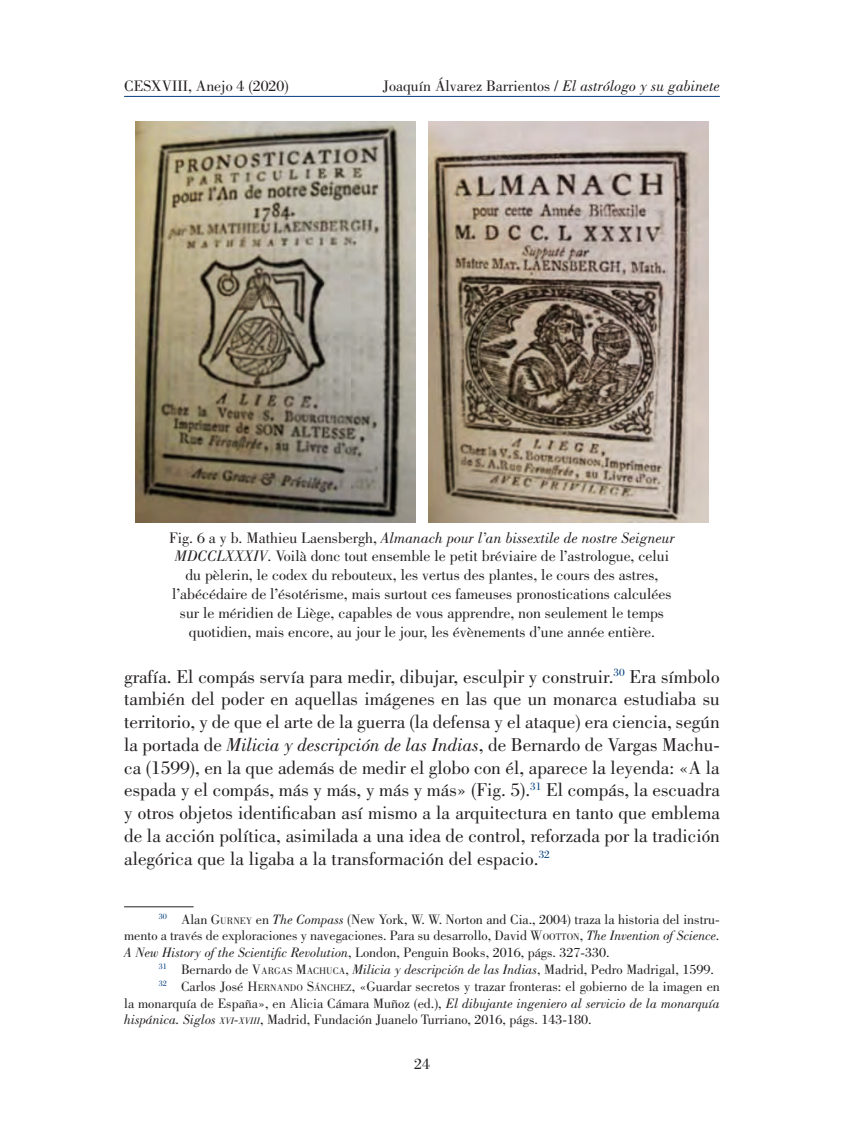
<style>
.page{position:relative;width:844px;height:1141px;background:#fff}
.page>*{position:absolute;margin:0;border:0;box-sizing:border-box;transform-origin:0 0}
.t1{font:19.25px/22.8px "Bodoni Std";color:#231f20;text-align:justify}
.t2{font:15.75px/18.9px "Bodoni Std";color:#231f20;text-align:center}
.t3{font:14px/16.8px "Bodoni Std";color:#231f20;text-align:justify}
.s1{font-style:italic}
.s2{font-style:inherit}
.s3{font-size:9.8px}
.s4{font-style:italic;font-size:9.8px}
</style>
<div class="page">
<hr style="left:124px;top:96px;width:595px;height:1px;background:#013d7d">
<hr style="left:124px;top:906px;width:69px;height:1px;background:#231f20">
<img style="left:136px;top:121px;width:279px;height:402px">
<img style="left:428px;top:121px;width:280px;height:402px">
<p class="t2" style="left:124px;top:77px;width:166px">CESXVIII, Anejo 4 (2020)</p>
<p class="t2" style="left:383px;top:77px;width:338px">Joaquín Álvarez Barrientos / <span class="s1">El astrólogo y su gabinete</span></p>
<p class="t2" style="left:169px;top:528px;width:507px">Fig. 6 a y b. Mathieu Laensbergh, <span class="s1">Almanach pour l’an bissextile de nostre Seigneur MDCCLXXXIV</span>. Voilà donc tout ensemble le petit bréviaire de l’astrologue, celui du pèlerin, le codex du rebouteux, les vertus des plantes, le cours des astres, l’abécédaire de l’ésotérisme, mais surtout ces fameuses pronostications calculées sur le méridien de Liège, capables de vous apprendre, non seulement le temps quotidien, mais encore, au jour le jour, les évènements d’une année entière.</p>
<p class="t1" style="left:124px;top:665px;width:597px">grafía. El compás servía para medir, dibujar, esculpir y construir.<sup>30</sup> Era símbolo también del poder en aquellas imágenes en las que un monarca estudiaba su territorio, y de que el arte de la guerra (la defensa y el ataque) era ciencia, según la portada de <span class="s1">Milicia y descripción de las Indias</span>, de Bernardo de Vargas Machu&shy;ca (1599), en la que además de medir el globo con él, aparece la leyenda: «A la espada y el compás, más y más, y más y más» (Fig. 5).<sup>31</sup> El compás, la escuadra y otros objetos identificaban así mismo a la arquitectura en tanto que emblema de la acción política, asimilada a una idea de control, reforzada por la tradición alegórica que la ligaba a la transformación del espacio.<sup>32</sup></p>
<p class="t3" style="left:124px;top:911px;width:597px;text-indent:35px"><sup>30</sup> Alan <span class="s2">G</span><span class="s3">URNEY</span> en <span class="s1">The Compass</span> (New York, W. W. Norton and Cia., 2004) traza la historia del instru&shy;mento a través de exploraciones y navegaciones. Para su desarrollo, David <span class="s2">W</span><span class="s3">OOTTON</span>, <span class="s1">The Invention of Science.<br>A New History of the Scientific Revolution</span>, London, Penguin Books, 2016, págs. 327-330.</p>
<p class="t3" style="left:159px;top:961px;width:556px"><sup>31</sup> Bernardo de <span class="s2">V</span><span class="s3">ARGAS</span> <span class="s2">M</span><span class="s3">ACHUCA</span>, <span class="s1">Milicia y descripción de las Indias</span>, Madrid, Pedro Madrigal, 1599.</p>
<p class="t3" style="left:159px;top:978px;width:562px"><sup>32</sup> Carlos José <span class="s2">H</span><span class="s3">ERNANDO</span> <span class="s2">S</span><span class="s3">ÁNCHEZ</span>, «Guardar secretos y trazar fronteras: el gobierno de la imagen en</p>
<p class="t3" style="left:124px;top:995px;width:597px">la monarquía de España», en Alicia Cámara Muñoz (ed.), <span class="s1">El dibujante ingeniero al servicio de la monarquía</span></p>
<p class="t3" style="left:124px;top:1012px;width:469px"><span class="s1">hispánica. Siglos</span> <span class="s4">XVI</span><span class="s1">-</span><span class="s4">XVIII</span>, Madrid, Fundación Juanelo Turriano, 2016, págs. 143-180.</p>
<p class="t2" style="left:414px;top:1055px;width:17px">24</p>
</div>
